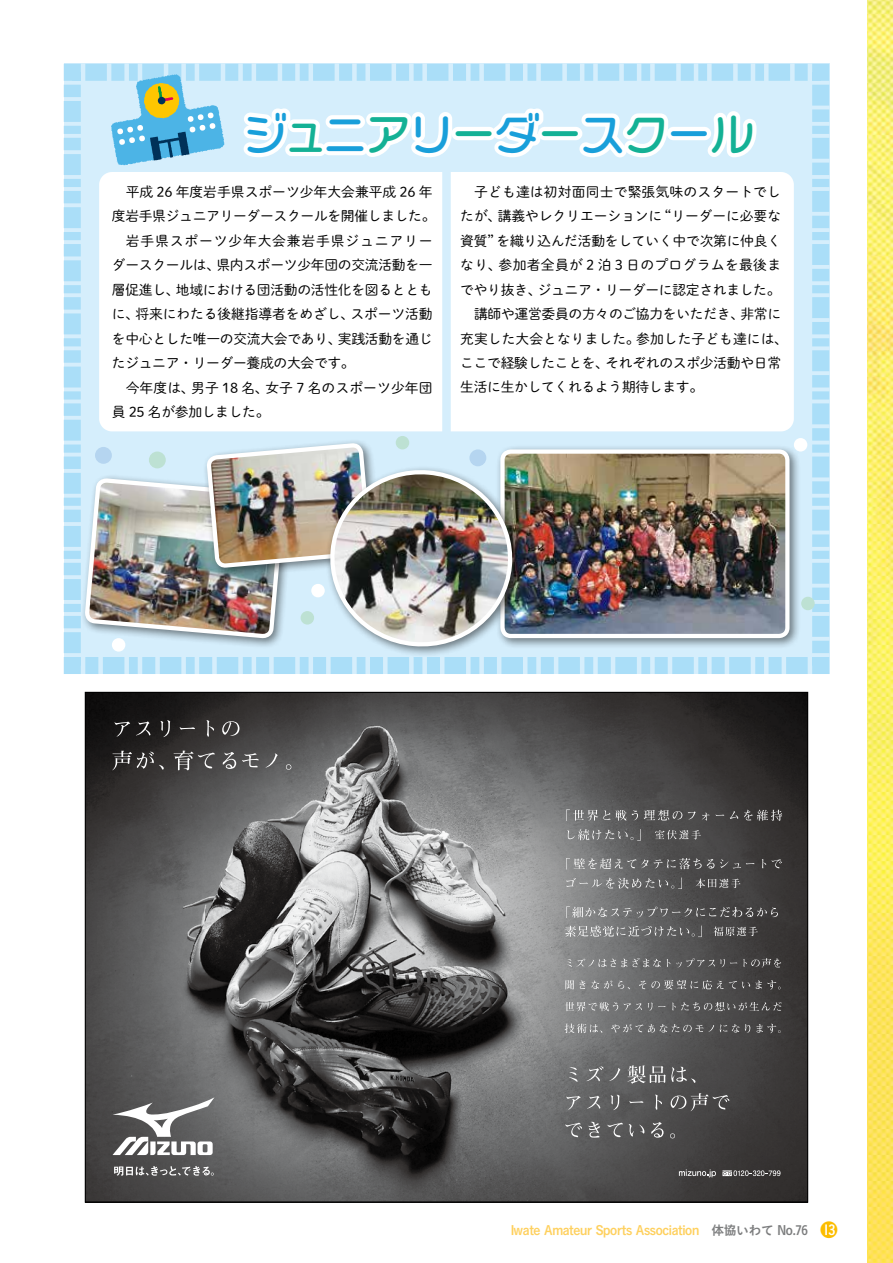
<style>
.page{position:relative;width:893px;height:1263px;background:#fff}
.page>*{position:absolute;margin:0;border:0;box-sizing:border-box;transform-origin:0 0}
.t1{font:500 44.7px "Kamo Lime Std";letter-spacing:-.035em;color:#199fda}
.t2{font:13.8px "Shuei M Go Std L";letter-spacing:-.025em;color:#000}
.t3{font:13.8px "Shuei M Go Std L";color:#000}
.t4{font:13.8px "Shuei M Go Std L";letter-spacing:.005em;color:#000}
.t5{font:13.8px "Shuei M Go Std L";letter-spacing:.02em;color:#000}
.t6{font:13.8px "Shuei M Go Std L";letter-spacing:.01em;color:#000}
.t7{font:13.8px "Shuei M Go Std L";letter-spacing:.06em;color:#000}
.t8{font:12.75px "Koburina Go Std W6";letter-spacing:-.025em;color:#fed05e}
.s1{color:#14b195}
.s2{color:#7c7d7e}
.s3{font-size:19.2px;color:#fcbd00}
.s4{font-size:13.8px;color:#fff}
</style>
<div class="page">
<img style="left:867px;top:0;width:26px;height:1263px">
<svg style="left:63px;top:63px;width:767px;height:611px"></svg>
<img style="left:87px;top:694px;width:719px;height:506px">
<svg style="left:115px;top:722px;width:15px;height:15px"></svg>
<svg style="left:136px;top:721px;width:14px;height:14px"></svg>
<svg style="left:160px;top:720px;width:10px;height:17px"></svg>
<svg style="left:180px;top:727px;width:15px;height:2px"></svg>
<svg style="left:206px;top:720px;width:8px;height:17px"></svg>
<svg style="left:222px;top:721px;width:17px;height:15px"></svg>
<svg style="left:112px;top:751px;width:52px;height:19px"></svg>
<svg style="left:173px;top:750px;width:42px;height:20px"></svg>
<svg style="left:223px;top:752px;width:13px;height:17px"></svg>
<svg style="left:242px;top:753px;width:17px;height:14px"></svg>
<svg style="left:266px;top:753px;width:12px;height:14px"></svg>
<svg style="left:286px;top:764px;width:5px;height:6px"></svg>
<svg style="left:112px;top:1097px;width:103px;height:58px"></svg>
<svg style="left:114px;top:1166px;width:100px;height:10px"></svg>
<svg style="left:569px;top:1067px;width:9px;height:15px"></svg>
<svg style="left:586px;top:1066px;width:17px;height:15px"></svg>
<svg style="left:609px;top:1068px;width:11px;height:13px"></svg>
<svg style="left:627px;top:1065px;width:68px;height:19px"></svg>
<svg style="left:566px;top:1096px;width:14px;height:14px"></svg>
<svg style="left:587px;top:1096px;width:13px;height:13px"></svg>
<svg style="left:610px;top:1095px;width:10px;height:15px"></svg>
<svg style="left:629px;top:1101px;width:14px;height:2px"></svg>
<svg style="left:655px;top:1094px;width:7px;height:16px"></svg>
<svg style="left:671px;top:1093px;width:58px;height:18px"></svg>
<svg style="left:565px;top:1123px;width:17px;height:14px"></svg>
<svg style="left:588px;top:1122px;width:12px;height:15px"></svg>
<svg style="left:607px;top:1123px;width:16px;height:14px"></svg>
<svg style="left:629px;top:1124px;width:15px;height:12px"></svg>
<svg style="left:651px;top:1122px;width:12px;height:16px"></svg>
<svg style="left:670px;top:1133px;width:5px;height:5px"></svg>
<svg style="left:722px;top:1170px;width:58px;height:6px"></svg>
<svg style="left:679px;top:1169px;width:37px;height:8px"></svg>
<svg style="left:566px;top:809px;width:72px;height:12px"></svg>
<svg style="left:644px;top:810px;width:38px;height:10px"></svg>
<svg style="left:688px;top:811px;width:8px;height:8px"></svg>
<svg style="left:702px;top:813px;width:7px;height:8px"></svg>
<svg style="left:716px;top:814px;width:8px;height:2px"></svg>
<svg style="left:730px;top:811px;width:8px;height:8px"></svg>
<svg style="left:744px;top:810px;width:38px;height:11px"></svg>
<svg style="left:567px;top:829px;width:74px;height:11px"></svg>
<svg style="left:655px;top:830px;width:46px;height:9px"></svg>
<svg style="left:566px;top:858px;width:148px;height:11px"></svg>
<svg style="left:720px;top:859px;width:34px;height:9px"></svg>
<svg style="left:762px;top:859px;width:20px;height:9px"></svg>
<svg style="left:566px;top:877px;width:116px;height:12px"></svg>
<svg style="left:696px;top:878px;width:44px;height:10px"></svg>
<svg style="left:566px;top:906px;width:212px;height:12px"></svg>
<svg style="left:565px;top:925px;width:137px;height:12px"></svg>
<svg style="left:713px;top:926px;width:45px;height:10px"></svg>
<svg style="left:567px;top:958px;width:94px;height:9px"></svg>
<svg style="left:667px;top:959px;width:3px;height:8px"></svg>
<svg style="left:676px;top:958px;width:61px;height:10px"></svg>
<svg style="left:743px;top:958px;width:38px;height:10px"></svg>
<svg style="left:565px;top:980px;width:20px;height:9px"></svg>
<svg style="left:591px;top:980px;width:21px;height:9px"></svg>
<svg style="left:618px;top:980px;width:12px;height:9px"></svg>
<svg style="left:639px;top:980px;width:142px;height:10px"></svg>
<svg style="left:565px;top:1002px;width:77px;height:9px"></svg>
<svg style="left:648px;top:1003px;width:17px;height:8px"></svg>
<svg style="left:672px;top:1002px;width:109px;height:9px"></svg>
<svg style="left:565px;top:1023px;width:37px;height:10px"></svg>
<svg style="left:611px;top:1024px;width:103px;height:9px"></svg>
<svg style="left:720px;top:1024px;width:19px;height:8px"></svg>
<svg style="left:745px;top:1024px;width:5px;height:9px"></svg>
<svg style="left:756px;top:1024px;width:25px;height:9px"></svg>
<svg style="left:84px;top:691px;width:203px;height:18px"></svg>
<img style="left:64px;top:63px;width:746px;height:611px">
<div style="left:149px;top:451px;width:17px;height:17px;background:#bde1d3;border-radius:50%"></div>
<div style="left:469px;top:449px;width:17px;height:17px;background:#b5d5f0;border-radius:50%"></div>
<div style="left:95px;top:447px;width:17px;height:17px;background:#b5d5f0;border-radius:50%"></div>
<div style="left:396px;top:436px;width:13px;height:13px;background:#bde1d3;border-radius:50%"></div>
<div style="left:301px;top:611px;width:13px;height:14px;background:#bde1d3;border-radius:50%"></div>
<div style="left:801px;top:597px;width:14px;height:13px;background:#bde1d3;border-radius:50%"></div>
<div style="left:311px;top:584px;width:14px;height:13px;background:#fff;border-radius:50%"></div>
<div style="left:794px;top:438px;width:13px;height:13px;background:#fff;border-radius:50%"></div>
<div style="left:112px;top:638px;width:13px;height:14px;background:#fff;border-radius:50%"></div>
<div style="left:442px;top:165px;width:9px;height:273px;background:#d5eefc"></div>
<h1 class="t1" style="left:243px;top:101px;width:513px">ジ<span class="s1">ュ</span>ニ<span class="s1">ア</span>リ<span class="s1">ー</span>ダ<span class="s1">ー</span>ス<span class="s1">ク</span>ー<span class="s1">ル</span></h1>
<p class="t3" style="left:126px;top:182px;width:308px">平成 26 年度岩手県スポーツ少年大会兼平成 26 年</p>
<p class="t2" style="left:112px;top:206px;width:325px">度岩手県ジュニアリーダースクールを開催しました。</p>
<p class="t7" style="left:126px;top:231px;width:309px">岩手県スポーツ少年大会兼岩手県ジュニアリー</p>
<p class="t2" style="left:112px;top:255px;width:322px">ダースクールは、県内スポーツ少年団の交流活動を一</p>
<p class="t2" style="left:112px;top:279px;width:322px">層促進し、地域における団活動の活性化を図るととも</p>
<p class="t2" style="left:112px;top:304px;width:322px">に、将来にわたる後継指導者をめざし、スポーツ活動</p>
<p class="t2" style="left:112px;top:328px;width:322px">を中心とした唯一の交流大会であり、実践活動を通じ</p>
<p class="t2" style="left:112px;top:353px;width:244px">たジュニア・リーダー養成の大会です。</p>
<p class="t4" style="left:126px;top:377px;width:308px">今年度は、男子 18 名、女子 7 名のスポーツ少年団</p>
<p class="t2" style="left:112px;top:402px;width:159px">員 25 名が参加しました。</p>
<p class="t6" style="left:474px;top:182px;width:308px">子ども達は初対面同士で緊張気味のスタートでし</p>
<p class="t2" style="left:460px;top:206px;width:322px">たが、講義やレクリエーションに“リーダーに必要な</p>
<p class="t2" style="left:460px;top:231px;width:322px">資質”を織り込んだ活動をしていく中で次第に仲良く</p>
<p class="t5" style="left:460px;top:255px;width:322px">なり、参加者全員が 2 泊 3 日のプログラムを最後ま</p>
<p class="t2" style="left:460px;top:279px;width:322px">でやり抜き、ジュニア・リーダーに認定されました。</p>
<p class="t2" style="left:474px;top:304px;width:309px">講師や運営委員の方々のご協力をいただき、非常に</p>
<p class="t3" style="left:460px;top:328px;width:329px">充実した大会となりました。参加した子ども達には、</p>
<p class="t2" style="left:460px;top:353px;width:322px">ここで経験したことを、それぞれのスポ少活動や日常</p>
<p class="t2" style="left:460px;top:377px;width:244px">生活に生かしてくれるよう期待します。</p>
<p class="t8" style="left:510px;top:1220px;width:330px">Iwate Amateur Sports Association<span class="s2">　体協いわて No.76</span> <span class="s3">●</span><span class="s4">13</span></p>
</div>
